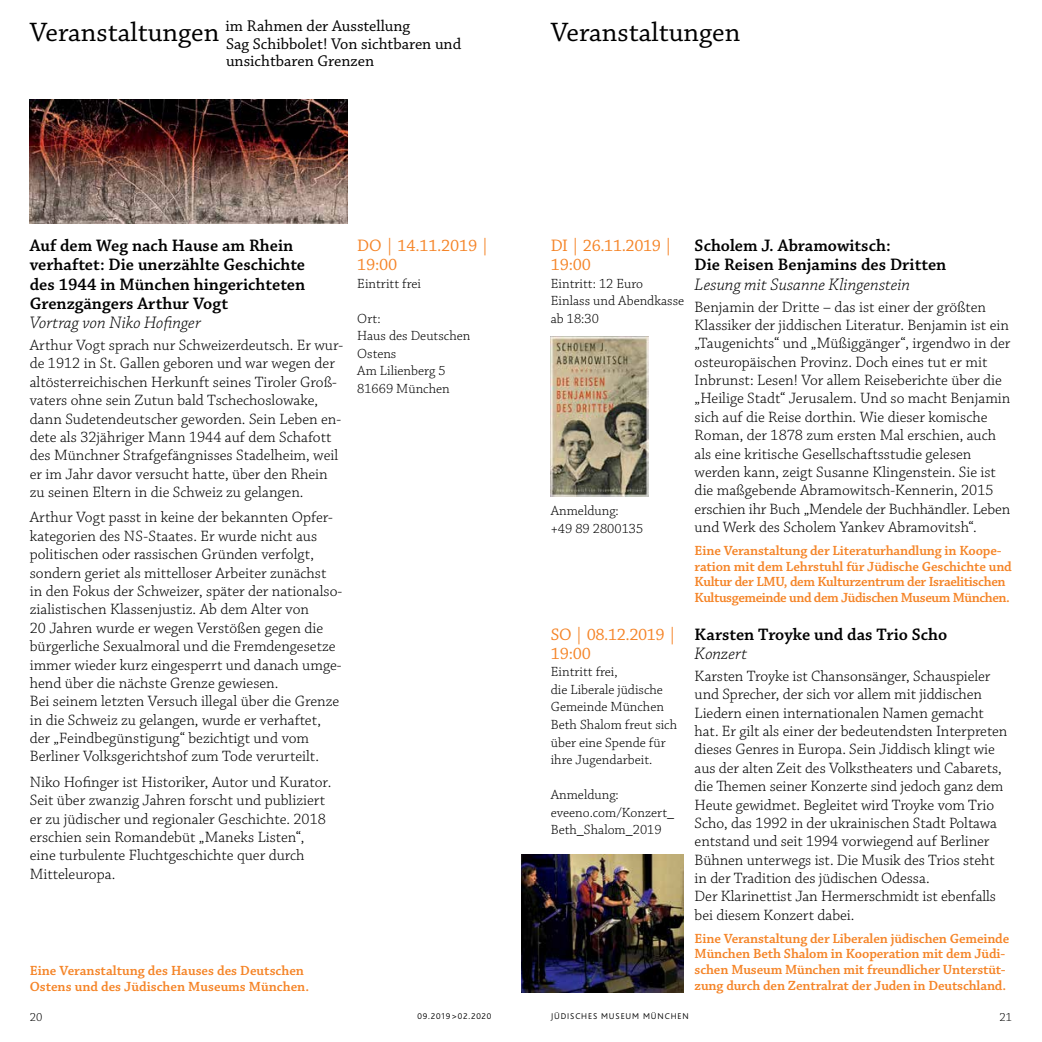
<style>
.page{position:relative;width:1042px;height:1042px;background:#fff}
.page>*{position:absolute;margin:0;border:0;box-sizing:border-box;transform-origin:0 0}
.t1{font:28px "Chaparral Pro";color:#000}
.t2{font:600 17.5px/19.2px "Chaparral Pro";color:#000}
.t3{font:italic 300 17.5px "Chaparral Pro";letter-spacing:.005em;color:#000}
.t4{font:17.5px/19.2px "Chaparral Pro";letter-spacing:-.015em;color:#f58427}
.t5{font:16.28px/17.5px "Chaparral Pro";color:#000}
.t6{font:300 15.75px/18.4px "Chaparral Pro";color:#000}
.t7{font:600 14px/15.8px "Chaparral Pro";letter-spacing:-.01em;color:#f58427}
.t8{font:300 14px/17.5px "Chaparral Pro";color:#000}
.t9{font:300 12.25px "Chaparral Pro";color:#000}
.t10{font:300 8.75px "Bliss";letter-spacing:.1em;color:#000}
.s1{font-size:28px}
</style>
<div class="page">
<img style="left:551px;top:337px;width:97px;height:159px">
<img style="left:521px;top:854px;width:163px;height:138px">
<img style="left:30px;top:99px;width:317px;height:124px">
<p class="t5" style="left:226px;top:18px;width:237px;text-indent:-196px"><span class="s1">Veranstaltungen</span> im Rahmen der Ausstellung<br>Sag Schibbolet! Von sichtbaren und unsichtbaren Grenzen</p>
<h1 class="t1" style="left:551px;top:16px;width:191px">Veranstaltungen</h1>
<p class="t2" style="left:30px;top:236px;width:277px">Auf dem Weg nach Hause am Rhein verhaftet: Die unerzählte Geschichte des 1944 in München hingerichteten<br>Grenzgängers Arthur Vogt</p>
<p class="t3" style="left:30px;top:313px;width:173px">Vortrag von Niko Hofinger</p>
<p class="t6" style="left:30px;top:336px;width:315px">Arthur Vogt sprach nur Schweizerdeutsch. Er wur&shy;de 1912 in St. Gallen geboren und war wegen der altösterreichischen Herkunft seines Tiroler Groß&shy;vaters ohne sein Zutun bald Tschechoslowake, dann Sudetendeutscher geworden. Sein Leben en&shy;dete als 32jähriger Mann 1944 auf dem Schafott des Münchner Strafgefängnisses Stadelheim, weil er im Jahr davor versucht hatte, über den Rhein zu seinen Eltern in die Schweiz zu gelangen.</p>
<p class="t6" style="left:30px;top:509px;width:314px">Arthur Vogt passt in keine der bekannten Opfer&shy;kategorien des NS-Staates. Er wurde nicht aus politischen oder rassischen Gründen verfolgt, sondern geriet als mittelloser Arbeiter zunächst in den Fokus der Schweizer, später der nationalso&shy;zialistischen Klassenjustiz. Ab dem Alter von<br>20 Jahren wurde er wegen Verstößen gegen die bürgerliche Sexualmoral und die Fremdengesetze immer wieder kurz eingesperrt und danach umge&shy;hend über die nächste Grenze gewiesen.<br>Bei seinem letzten Versuch illegal über die Grenze in die Schweiz zu gelangen, wurde er verhaftet, der „Feindbegünstigung“ bezichtigt und vom Berliner Volksgerichtshof zum Tode verurteilt.</p>
<p class="t6" style="left:30px;top:773px;width:303px">Niko Hofinger ist Historiker, Autor und Kurator.<br>Seit über zwanzig Jahren forscht und publiziert er zu jüdischer und regionaler Geschichte. 2018 erschien sein Romandebüt „Maneks Listen“, eine turbulente Fluchtgeschichte quer durch Mitteleuropa.</p>
<p class="t4" style="left:357px;top:237px;width:134px">DO | 14.11.2019 |<br>19:00</p>
<p class="t8" style="left:357px;top:275px;width:65px">Eintritt frei</p>
<p class="t8" style="left:357px;top:310px;width:115px">Ort:<br>Haus des Deutschen<br>Ostens<br>Am Lilienberg 5<br>81669 München</p>
<p class="t7" style="left:30px;top:963px;width:281px">Eine Veranstaltung des Hauses des Deutschen<br>Ostens und des Jüdischen Museums München.</p>
<p class="t4" style="left:551px;top:237px;width:124px">DI | 26.11.2019 |<br>19:00</p>
<p class="t8" style="left:551px;top:275px;width:135px">Eintritt: 12 Euro<br>Einlass und Abendkasse ab 18:30</p>
<p class="t8" style="left:551px;top:503px;width:94px">Anmeldung: +49 89 2800135</p>
<p class="t4" style="left:551px;top:625px;width:128px">SO | 08.12.2019 |<br>19:00</p>
<p class="t8" style="left:551px;top:664px;width:128px">Eintritt frei,<br>die Liberale jüdische<br>Gemeinde München<br>Beth Shalom freut sich über eine Spende für ihre Jugendarbeit.</p>
<p class="t8" style="left:551px;top:786px;width:125px">Anmeldung: eveeno.com/Konzert_<br>Beth_Shalom_2019</p>
<p class="t2" style="left:694px;top:236px;width:253px">Scholem J. Abramowitsch:<br>Die Reisen Benjamins des Dritten</p>
<p class="t3" style="left:694px;top:275px;width:217px">Lesung mit Susanne Klingenstein</p>
<p class="t6" style="left:694px;top:298px;width:317px">Benjamin der Dritte – das ist einer der größten Klassiker der jiddischen Literatur. Benjamin ist ein „Taugenichts“ und „Müßiggänger“, irgendwo in der osteuropäischen Provinz. Doch eines tut er mit Inbrunst: Lesen! Vor allem Reiseberichte über die „Heilige Stadt“ Jerusalem. Und so macht Benjamin sich auf die Reise dorthin. Wie dieser komische Roman, der 1878 zum ersten Mal erschien, auch als eine kritische Gesellschaftsstudie gelesen werden kann, zeigt Susanne Klingenstein. Sie ist die maßgebende Abramowitsch-Kennerin, 2015 erschien ihr Buch „Mendele der Buchhändler. Leben und Werk des Scholem Yankev Abramovitsh“.</p>
<p class="t7" style="left:694px;top:543px;width:319px">Eine Veranstaltung der Literaturhandlung in Koope&shy;ration mit dem Lehrstuhl für Jüdische Geschichte und Kultur der LMU, dem Kulturzentrum der Israelitischen Kultusgemeinde und dem Jüdischen Museum München.</p>
<p class="t2" style="left:694px;top:625px;width:254px">Karsten Troyke und das Trio Scho</p>
<p class="t3" style="left:694px;top:644px;width:54px">Konzert</p>
<p class="t6" style="left:694px;top:667px;width:314px">Karsten Troyke ist Chansonsänger, Schauspieler und Sprecher, der sich vor allem mit jiddischen Liedern einen internationalen Namen gemacht hat. Er gilt als einer der bedeutendsten Interpreten dieses Genres in Europa. Sein Jiddisch klingt wie aus der alten Zeit des Volkstheaters und Cabarets, die Themen seiner Konzerte sind jedoch ganz dem Heute gewidmet. Begleitet wird Troyke vom Trio Scho, das 1992 in der ukrainischen Stadt Poltawa entstand und seit 1994 vorwiegend auf Berliner Bühnen unterwegs ist. Die Musik des Trios steht in der Tradition des jüdischen Odessa.<br>Der Klarinettist Jan Hermerschmidt ist ebenfalls bei diesem Konzert dabei.</p>
<p class="t7" style="left:694px;top:930px;width:316px">Eine Veranstaltung der Liberalen jüdischen Gemeinde München Beth Shalom in Kooperation mit dem Jüdi&shy;schen Museum München mit freundlicher Unterstüt&shy;zung durch den Zentralrat der Juden in Deutschland.</p>
<p class="t9" style="left:30px;top:1010px;width:14px">20</p>
<p class="t10" style="left:417px;top:1011px;width:75px">09.2019&gt;02.2020</p>
<p class="t10" style="left:551px;top:1011px;width:139px">JÜDISCHES MUSEUM MÜNCHEN</p>
<p class="t9" style="left:999px;top:1010px;width:14px">21</p>
</div>
